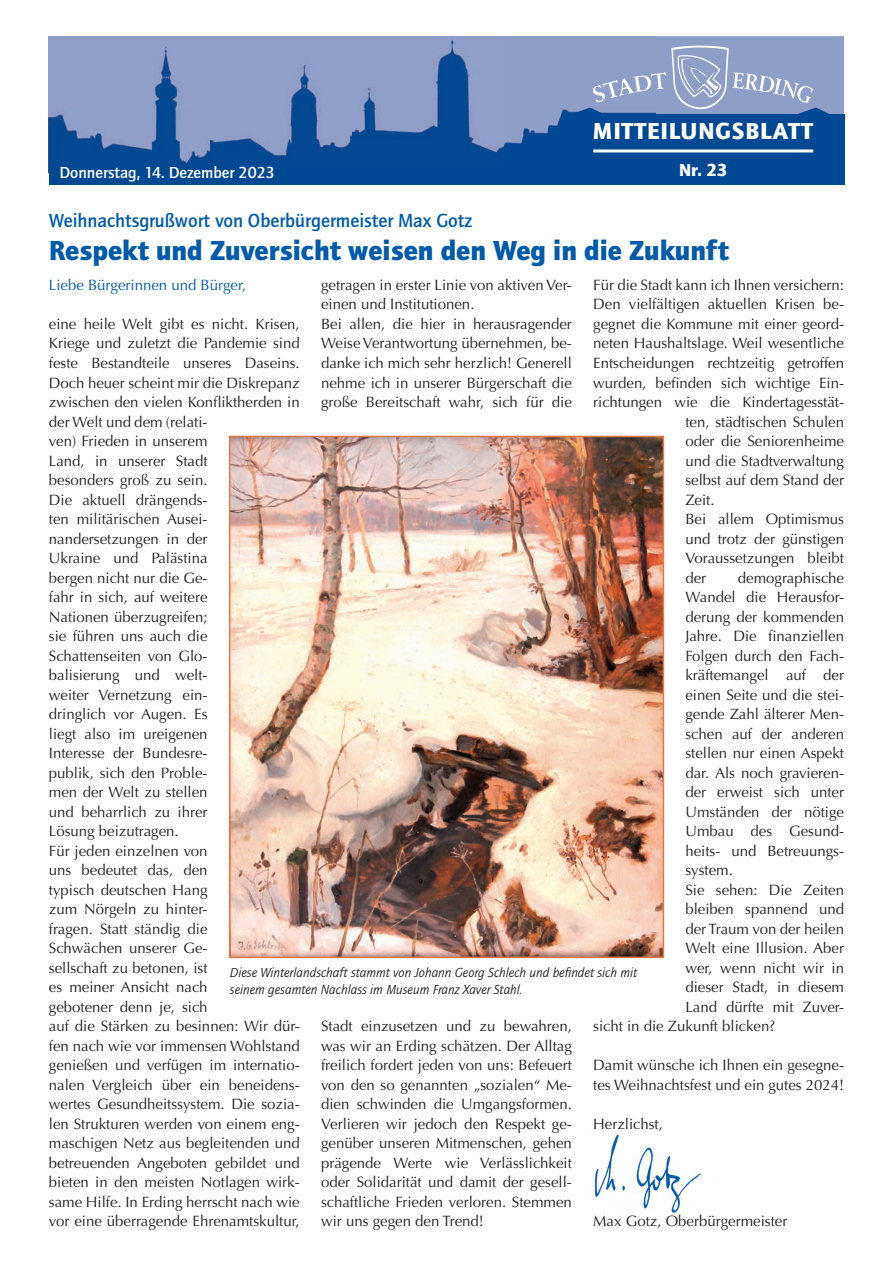
<style>
.page{position:relative;width:893px;height:1263px;background:#fff}
.page>*{position:absolute;margin:0;border:0;box-sizing:border-box;transform-origin:0 0}
.t1{font:900 28.5px "Quay Sans ITC Std";color:#015aaa}
.t2{font:900 24px "Quay Sans ITC Std";letter-spacing:.04em;color:#fff}
.t3{font:500 19.5px "Quay Sans ITC Std";color:#015aaa}
.t4{font:900 18px "Quay Sans ITC Std";color:#fff}
.t5{font:500 16.5px "Quay Sans ITC Std";color:#fff}
.t6{font:15px/19.5px "Optima";color:#231f20}
.t7{font:15px "Optima";color:#015aaa}
.t8{font:italic 13.5px/16.5px "Quay Sans ITC Std";color:#231f20}
</style>
<div class="page">
<img style="left:594px;top:1134px;width:107px;height:79px">
<svg style="left:49px;top:36px;width:795px;height:136px;background:#6181b6"></svg>
<div style="left:649px;top:114px;width:195px;height:68px;background:#014892"></div>
<div style="left:49px;top:172px;width:795px;height:13px;background:#014892"></div>
<svg style="left:563px;top:45px;width:279px;height:87px"></svg>
<hr style="left:593px;top:149px;width:220px;height:3px;background:#fff">
<img style="left:232px;top:439px;width:429px;height:516px">
<div style="left:229px;top:436px;width:435px;height:522px;border:2px solid #db7b50"></div>
<h2 class="t2" style="left:593px;top:117px;width:221px">MITTEILUNGSBLATT</h2>
<p class="t5" style="left:60px;top:163px;width:216px">Donnerstag, 14. Dezember 2023</p>
<p class="t4" style="left:679px;top:159px;width:50px">Nr. 23</p>
<h3 class="t3" style="left:49px;top:209px;width:425px">Weihnachtsgrußwort von Oberbürgermeister Max Gotz</h3>
<h1 class="t1" style="left:49px;top:233px;width:681px">Respekt und Zuversicht weisen den Weg in die Zukunft</h1>
<p class="t6" style="left:321px;top:275px;width:252px">getragen in erster Linie von aktiven Ver&shy;einen und Institutionen.<br>Bei allen, die hier in herausragender Weise Verantwortung übernehmen, be&shy;danke ich mich sehr herzlich! Generell nehme ich in unserer Bürgerschaft die große Bereitschaft wahr, sich für die</p>
<p class="t6" style="left:593px;top:275px;width:252px">Für die Stadt kann ich Ihnen versichern:</p>
<p class="t6" style="left:593px;top:295px;width:252px">Den vielfältigen aktuellen Krisen be-</p>
<p class="t6" style="left:593px;top:314px;width:252px">gegnet die Kommune mit einer geord-</p>
<p class="t6" style="left:593px;top:334px;width:252px">neten Haushaltslage. Weil wesentliche</p>
<p class="t6" style="left:593px;top:353px;width:252px">Entscheidungen rechtzeitig getroffen</p>
<p class="t6" style="left:593px;top:373px;width:252px">wurden, befinden sich wichtige Ein-</p>
<p class="t6" style="left:593px;top:392px;width:252px">richtungen wie die Kindertagesstät-</p>
<p class="t6" style="left:685px;top:412px;width:160px">ten, städtischen Schulen</p>
<p class="t6" style="left:685px;top:431px;width:160px">oder die Seniorenheime</p>
<p class="t6" style="left:685px;top:451px;width:160px">und die Stadtverwaltung</p>
<p class="t6" style="left:685px;top:470px;width:160px">selbst auf dem Stand der</p>
<p class="t6" style="left:685px;top:490px;width:31px">Zeit.</p>
<p class="t6" style="left:685px;top:509px;width:160px">Bei allem Optimismus</p>
<p class="t6" style="left:685px;top:529px;width:160px">und trotz der günstigen</p>
<p class="t6" style="left:685px;top:548px;width:160px">Voraussetzungen bleibt</p>
<p class="t6" style="left:685px;top:568px;width:22px">der</p>
<p class="t6" style="left:738px;top:568px;width:108px">demographische</p>
<p class="t6" style="left:685px;top:587px;width:160px">Wandel die Herausfor-</p>
<p class="t6" style="left:685px;top:607px;width:160px">derung der kommenden</p>
<p class="t6" style="left:685px;top:626px;width:160px">Jahre. Die finanziellen</p>
<p class="t6" style="left:685px;top:646px;width:160px">Folgen durch den Fach-</p>
<p class="t6" style="left:685px;top:665px;width:160px">kräftemangel auf der</p>
<p class="t6" style="left:685px;top:685px;width:160px">einen Seite und die stei-</p>
<p class="t6" style="left:685px;top:704px;width:160px">gende Zahl älterer Men-</p>
<p class="t6" style="left:685px;top:724px;width:160px">schen auf der anderen</p>
<p class="t6" style="left:685px;top:743px;width:160px">stellen nur einen Aspekt</p>
<p class="t6" style="left:685px;top:763px;width:160px">dar. Als noch gravieren-</p>
<p class="t6" style="left:685px;top:782px;width:160px">der erweist sich unter</p>
<p class="t6" style="left:685px;top:802px;width:160px">Umständen der nötige</p>
<p class="t6" style="left:685px;top:821px;width:160px">Umbau des Gesund-</p>
<p class="t6" style="left:685px;top:841px;width:160px">heits- und Betreuungs-</p>
<p class="t6" style="left:685px;top:860px;width:49px">system.</p>
<p class="t6" style="left:685px;top:880px;width:160px">Sie sehen: Die Zeiten</p>
<p class="t6" style="left:685px;top:899px;width:160px">bleiben spannend und</p>
<p class="t6" style="left:685px;top:919px;width:160px">der Traum von der heilen</p>
<p class="t6" style="left:685px;top:938px;width:160px">Welt eine Illusion. Aber</p>
<p class="t6" style="left:685px;top:958px;width:160px">wer, wenn nicht wir in</p>
<p class="t6" style="left:685px;top:977px;width:160px">dieser Stadt, in diesem</p>
<p class="t6" style="left:685px;top:997px;width:160px">Land dürfte mit Zuver-</p>
<p class="t6" style="left:593px;top:1016px;width:184px">sicht in die Zukunft blicken?</p>
<p class="t6" style="left:593px;top:1055px;width:252px">Damit wünsche ich Ihnen ein gesegne&shy;tes Weihnachtsfest und ein gutes 2024!</p>
<p class="t6" style="left:593px;top:1114px;width:71px">Herzlichst,</p>
<p class="t7" style="left:49px;top:276px;width:199px">Liebe Bürgerinnen und Bürger,</p>
<p class="t6" style="left:49px;top:314px;width:252px">eine heile Welt gibt es nicht. Krisen,<br>Kriege und zuletzt die Pandemie sind feste Bestandteile unseres Daseins.<br>Doch heuer scheint mir die Diskrepanz zwischen den vielen Konfliktherden in der Welt und dem (relati-<br>ven) Frieden in unserem<br>Land, in unserer Stadt<br>besonders groß zu sein.<br>Die aktuell drängends-<br>ten militärischen Ausei&shy;nandersetzungen in der<br>Ukraine und Palästina<br>bergen nicht nur die Ge-<br>fahr in sich, auf weitere<br>Nationen überzugreifen;<br>sie führen uns auch die<br>Schattenseiten von Glo-<br>balisierung und welt-<br>weiter Vernetzung ein-<br>dringlich vor Augen. Es<br>liegt also im ureigenen<br>Interesse der Bundesre-<br>publik, sich den Proble-<br>men der Welt zu stellen<br>und beharrlich zu ihrer<br>Lösung beizutragen.<br>Für jeden einzelnen von<br>uns bedeutet das, den<br>typisch deutschen Hang<br>zum Nörgeln zu hinter-<br>fragen. Statt ständig die<br>Schwächen unserer Ge-<br>sellschaft zu betonen, ist<br>es meiner Ansicht nach<br>gebotener denn je, sich<br>auf die Stärken zu besinnen: Wir dür&shy;fen nach wie vor immensen Wohlstand genießen und verfügen im internatio&shy;nalen Vergleich über ein beneidens&shy;wertes Gesundheitssystem. Die sozia&shy;len Strukturen werden von einem eng&shy;maschigen Netz aus begleitenden und betreuenden Angeboten gebildet und bieten in den meisten Notlagen wirk&shy;same Hilfe. In Erding herrscht nach wie vor eine überragende Ehrenamtskultur,</p>
<p class="t8" style="left:230px;top:964px;width:409px">Diese Winterlandschaft stammt von Johann Georg Schlech und befindet sich mit seinem gesamten Nachlass im Museum Franz Xaver Stahl.</p>
<p class="t6" style="left:321px;top:1016px;width:252px;text-align:justify">Stadt einzusetzen und zu bewahren, was wir an Erding schätzen. Der Alltag freilich fordert jeden von uns: Befeuert von den so genannten „sozialen“ Me&shy;dien schwinden die Umgangsformen.<br>Verlieren wir jedoch den Respekt ge&shy;genüber unseren Mitmenschen, gehen prägende Werte wie Verlässlichkeit oder Solidarität und damit der gesell&shy;schaftliche Frieden verloren. Stemmen wir uns gegen den Trend!</p>
<p class="t6" style="left:593px;top:1211px;width:196px">Max Gotz, Oberbürgermeister</p>
</div>
